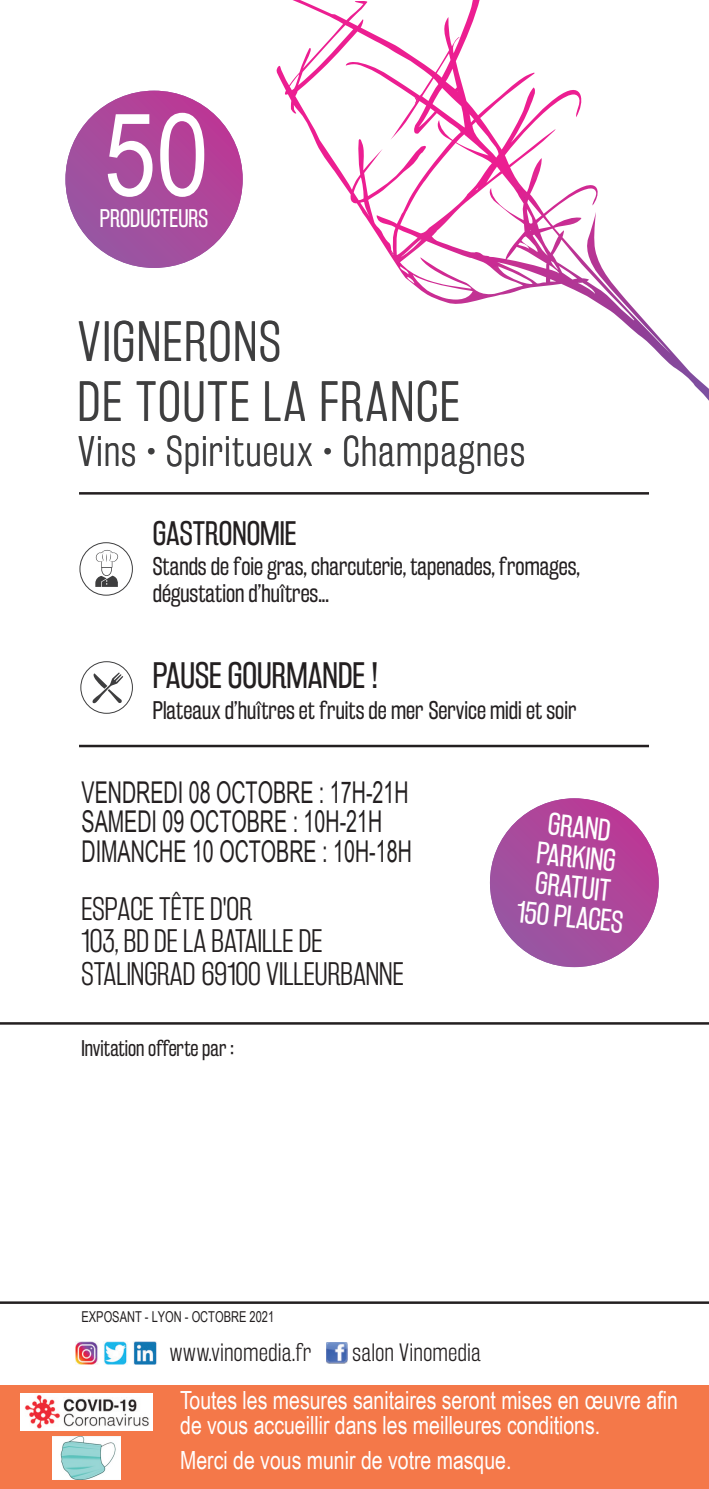
<style>
.page{position:relative;width:709px;height:1489px;background:#fff}
.page>*{position:absolute;margin:0;border:0;box-sizing:border-box;transform-origin:0 0}
.t1{font:115px "Arial Narrow";color:#fff}
.t2{font:50px/60px "Rakesly Lt";letter-spacing:.05em;color:#3e3e3f}
.t3{font:37.75px "Rakesly Lt";letter-spacing:.05em;color:#3e3e3f}
.t4{font:32.5px "Rakesly Bk";color:#231f20}
.t5{font:30px/29.8px "Arial Narrow";color:#231f20;scale:.8 1}
.t6{font:30px "Rakesly Bk";color:#231f20}
.t7{font:28.75px/32.5px "Rakesly Lt";color:#231f20}
.t8{font:27.5px/30px "Rakesly Bk";color:#fff;text-align:center}
.t9{font:25px/25px "Arial Narrow";color:#fff;scale:.95 1}
.t10{font:22.5px/27px "Rakesly Bk";color:#231f20}
.t11{font:22.5px "Rakesly Bk";color:#fff}
.t12{font:22.25px "Rakesly Lt";letter-spacing:.03em;color:#231f20}
.t13{font:20px "Rakesly Bk";color:#231f20}
.t14{font:15px "Arial Narrow";color:#231f20;scale:.9 1}
</style>
<div class="page">
<svg style="left:67px;top:91px;width:162px;height:177px"></svg>
<div style="left:65px;top:91px;width:178px;height:177px;background:linear-gradient(to right,#9d55a1,#b63d96);border-radius:50%"></div>
<svg style="left:229px;top:0;width:480px;height:401px"></svg>
<svg style="left:414px;top:97px;width:4px;height:8px"></svg>
<svg style="left:400px;top:216px;width:3px;height:5px"></svg>
<svg style="left:490px;top:798px;width:168px;height:169px"></svg>
<div style="left:490px;top:798px;width:168px;height:169px;background:linear-gradient(to right,#9d54a1,#b63e97);border-radius:50%"></div>
<hr style="left:79px;top:492px;width:570px;height:2px;background:#231f20">
<hr style="left:79px;top:744px;width:570px;height:3px;background:#231f20">
<hr style="left:0;top:1022px;width:709px;height:2px;background:#231f20">
<svg style="left:92px;top:672px;width:31px;height:32px"></svg>
<div style="left:80px;top:661px;width:53px;height:52px;border:1px solid #3e3e3f;border-radius:50%"></div>
<svg style="left:95px;top:550px;width:23px;height:37px"></svg>
<div style="left:79px;top:542px;width:54px;height:53px;border:1px solid #3e3e3f;border-radius:50%"></div>
<hr style="left:0;top:1301px;width:709px;height:2px;background:#231f20">
<img style="left:326px;top:1342px;width:21px;height:21px">
<img style="left:76px;top:1341px;width:81px;height:23px">
<div style="left:0;top:1385px;width:709px;height:103px;background:#f47849"></div>
<img style="left:21px;top:1393px;width:132px;height:37px">
<img style="left:52px;top:1436px;width:69px;height:42px">
<h1 class="t1" style="left:104px;top:70px;width:106px">50</h1>
<p class="t11" style="left:100px;top:205px;width:110px">PRODUCTEURS</p>
<h2 class="t2" style="left:78px;top:311px;width:383px">VIGNERONS<br>DE TOUTE LA FRANCE</h2>
<h3 class="t3" style="left:78px;top:429px;width:448px">Vins • Spiritueux • Champagnes</h3>
<p class="t6" style="left:153px;top:515px;width:145px">GASTRONOMIE</p>
<p class="t10" style="left:153px;top:553px;width:429px">Stands de foie gras, charcuterie, tapenades, fromages, dégustation d’huîtres...</p>
<h3 class="t4" style="left:153px;top:656px;width:227px">PAUSE GOURMANDE !</h3>
<p class="t10" style="left:153px;top:697px;width:425px">Plateaux d’huîtres et fruits de mer Service midi et soir</p>
<p class="t5" style="left:81px;top:776px;width:414px">VENDREDI 08 OCTOBRE : 17H-21H<br>SAMEDI 09 OCTOBRE : 10H-21H<br>DIMANCHE 10 OCTOBRE : 10H-18H</p>
<p class="t7" style="left:81px;top:892px;width:324px">ESPACE TÊTE D'OR<br>103, BD DE LA BATAILLE DE<br>STALINGRAD 69100 VILLEURBANNE</p>
<p class="t13" style="left:81px;top:1036px;width:154px">Invitation offerte par :</p>
<p class="t8" style="left:528px;top:806px;width:108px;rotate:6deg">GRAND<br>PARKING<br>GRATUIT<br>150 PLACES</p>
<p class="t14" style="left:81px;top:1305px;width:215px">EXPOSANT - LYON - OCTOBRE 2021</p>
<p class="t12" style="left:170px;top:1338px;width:143px">www.vinomedia.fr</p>
<p class="t12" style="left:352px;top:1338px;width:130px">salon Vinomedia</p>
<p class="t9" style="left:180px;top:1386px;width:525px">Toutes les mesures sanitaires seront mises en œuvre afin de vous accueillir dans les meilleures conditions.</p>
<p class="t9" style="left:180px;top:1446px;width:350px">Merci de vous munir de votre masque.</p>
</div>
